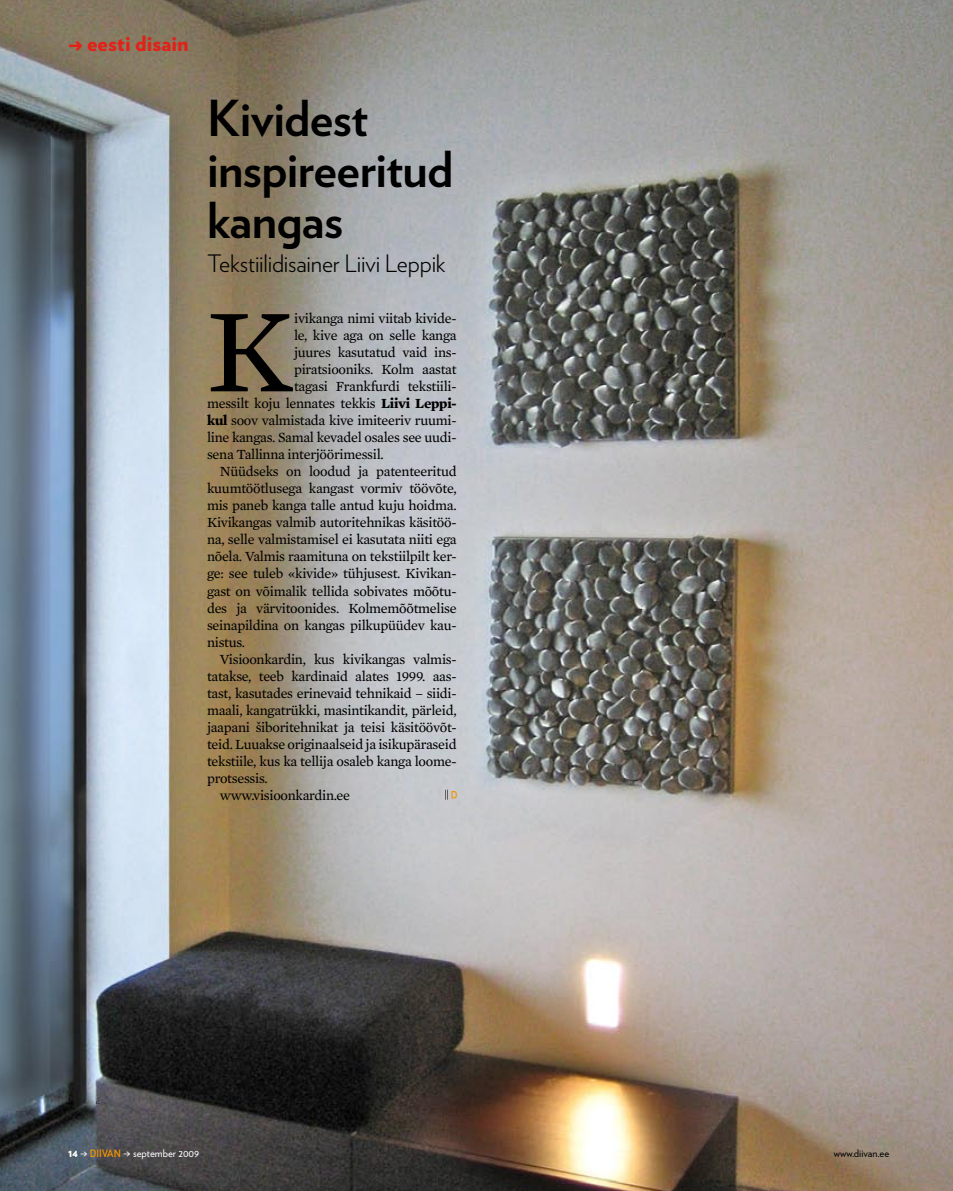
<style>
.page{position:relative;width:953px;height:1191px;background:#fff}
.page>*{position:absolute;margin:0;border:0;box-sizing:border-box;transform-origin:0 0}
.t1{font:121.05px "Mercury Text G2";color:#000}
.t2{font:700 49.5px/51px "Verlag";letter-spacing:-.015em;color:#000}
.t3{font:300 24px "Verlag";letter-spacing:-.01em;color:#000}
.t4{font:900 21px "Verlag";letter-spacing:.005em;color:#e32118}
.t5{font:14.25px "Mercury Text G2";letter-spacing:-.02em;color:#000}
.t6{font:10.5px "Verlag";color:#fff}
.t7{font:10.5px "Verlag";color:#000}
.s1{font-weight:700}
.s2{font-weight:900}
.s3{font-family:"DIN Mittelschrift";color:#f29400}
</style>
<div class="page">
<img style="left:0;top:0;width:952px;height:1191px">
<svg style="left:445px;top:789px;width:12px;height:10px"></svg>
<h3 class="t4" style="left:68px;top:26px;width:122px">→ eesti disain</h3>
<h2 class="t2" style="left:207px;top:90px;width:248px">Kividest inspireeritud kangas</h2>
<h3 class="t3" style="left:207px;top:246px;width:240px">Tekstiilidisainer Liivi Leppik</h3>
<h1 class="t1" style="left:207px;top:279px;width:88px">K</h1>
<p class="t5" style="left:294px;top:310px;width:164px">ivikanga nimi viitab kivide-</p>
<p class="t5" style="left:294px;top:327px;width:164px">le, kive aga on selle kanga</p>
<p class="t5" style="left:294px;top:344px;width:164px">juures kasutatud vaid ins-</p>
<p class="t5" style="left:294px;top:361px;width:164px">piratsiooniks. Kolm aastat</p>
<p class="t5" style="left:294px;top:378px;width:164px">tagasi Frankfurdi tekstiili-</p>
<p class="t5" style="left:207px;top:395px;width:251px">messilt koju lennates tekkis <span class="s1">Liivi Leppi-</span></p>
<p class="t5" style="left:207px;top:412px;width:251px"><span class="s1">kul</span> soov valmistada kive imiteeriv ruumi-</p>
<p class="t5" style="left:207px;top:429px;width:251px">line kangas. Samal kevadel osales see uudi-</p>
<p class="t5" style="left:207px;top:446px;width:178px">sena Tallinna interjöörimessil.</p>
<p class="t5" style="left:220px;top:463px;width:238px">Nüüdseks on loodud ja patenteeritud</p>
<p class="t5" style="left:207px;top:480px;width:251px">kuumtöötlusega kangast vormiv töövõte,</p>
<p class="t5" style="left:207px;top:497px;width:251px">mis paneb kanga talle antud kuju hoidma.</p>
<p class="t5" style="left:207px;top:514px;width:251px">Kivikangas valmib autoritehnikas käsitöö-</p>
<p class="t5" style="left:207px;top:531px;width:251px">na, selle valmistamisel ei kasutata niiti ega</p>
<p class="t5" style="left:207px;top:548px;width:251px">nõela. Valmis raamituna on tekstiilpilt ker-</p>
<p class="t5" style="left:207px;top:565px;width:251px">ge: see tuleb «kivide» tühjusest. Kivikan-</p>
<p class="t5" style="left:207px;top:582px;width:251px">gast on võimalik tellida sobivates mõõtu-</p>
<p class="t5" style="left:207px;top:599px;width:251px">des ja värvitoonides. Kolmemõõtmelise</p>
<p class="t5" style="left:207px;top:616px;width:251px">seinapildina on kangas pilkupüüdev kau-</p>
<p class="t5" style="left:207px;top:633px;width:40px">nistus.</p>
<p class="t5" style="left:220px;top:650px;width:238px">Visioonkardin, kus kivikangas valmis-</p>
<p class="t5" style="left:207px;top:667px;width:251px">tatakse, teeb kardinaid alates 1999. aas-</p>
<p class="t5" style="left:207px;top:684px;width:251px">tast, kasutades erinevaid tehnikaid – siidi-</p>
<p class="t5" style="left:207px;top:701px;width:251px">maali, kangatrükki, masintikandit, pärleid,</p>
<p class="t5" style="left:207px;top:718px;width:251px">jaapani šiboritehnikat ja teisi käsitöövõt-</p>
<p class="t5" style="left:207px;top:735px;width:251px">teid. Luuakse originaalseid ja isikupäraseid</p>
<p class="t5" style="left:207px;top:752px;width:251px">tekstiile, kus ka tellija osaleb kanga loome-</p>
<p class="t5" style="left:207px;top:769px;width:62px">protsessis.</p>
<p class="t5" style="left:220px;top:786px;width:132px">www.visioonkardin.ee</p>
<p class="t6" style="left:68px;top:1145px;width:133px"><span class="s2">14</span> → <span class="s3">DIIVAN</span> → september 2009</p>
<p class="t7" style="left:833px;top:1145px;width:57px">www.diivan.ee</p>
</div>
